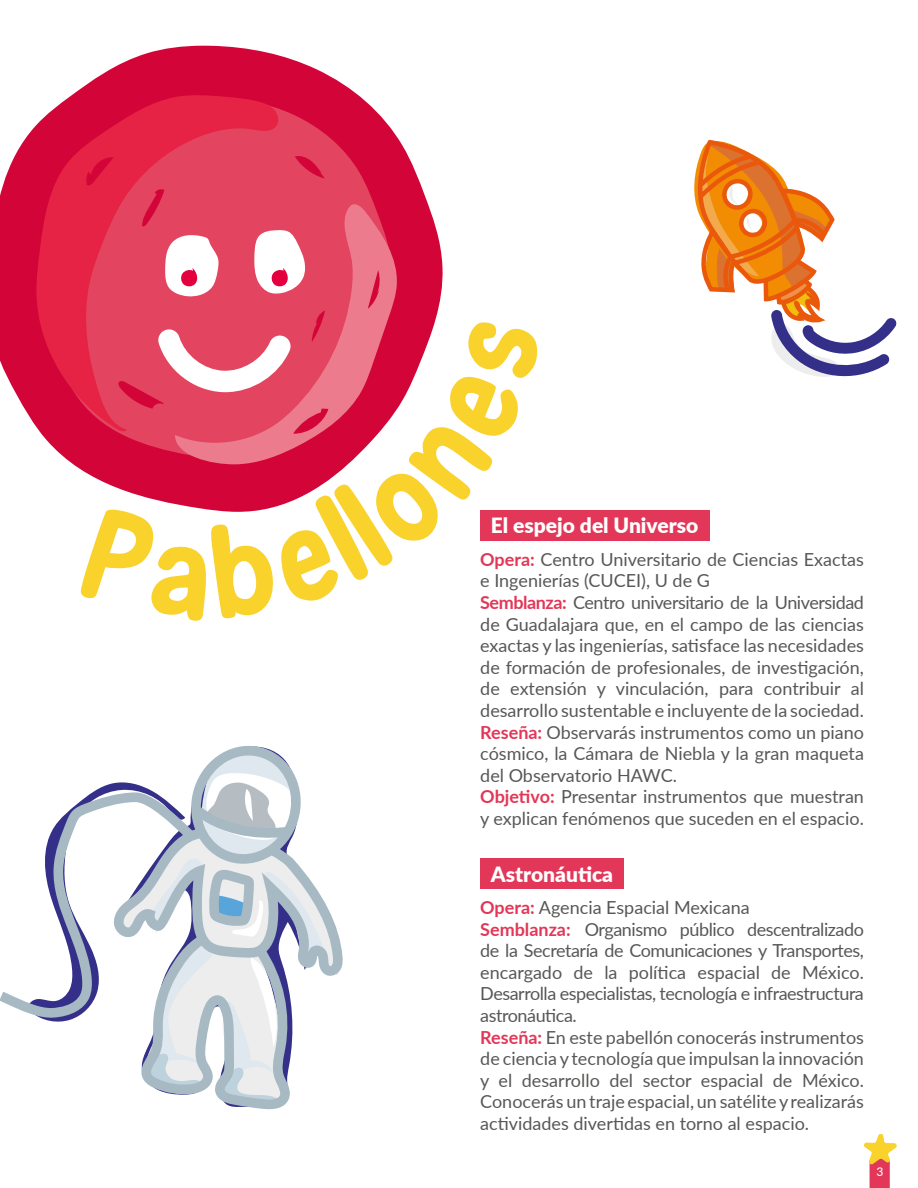
<style>
.page{position:relative;width:918px;height:1188px;background:#fff}
.page>*{position:absolute;margin:0;border:0;box-sizing:border-box;transform-origin:0 0}
.t1{font:900 21px "Lato";color:#fff}
.t2{font:18px/21.6px "Lato";color:#575756}
.t3{font:500 12px "Lato";color:#fff}
.s1{font-weight:700;color:#e23758}
</style>
<div class="page">
<svg style="left:0;top:46px;width:408px;height:422px;fill:#d30438"></svg>
<svg style="left:37px;top:96px;width:356px;height:366px;background:#dc345b"></svg>
<svg style="left:36px;top:94px;width:244px;height:339px;background:#df1f46"></svg>
<svg style="left:864px;top:1134px;width:33px;height:54px"></svg>
<svg style="left:0;top:992px;width:27px;height:21px"></svg>
<svg style="left:27px;top:745px;width:316px;height:365px"></svg>
<svg style="left:694px;top:140px;width:203px;height:237px"></svg>
<div style="left:480px;top:510px;width:229px;height:31px;background:#e23758"></div>
<div style="left:480px;top:858px;width:143px;height:31px;background:#e23758"></div>
<svg style="left:78px;top:155px;width:365px;height:357px"></svg>
<p class="t1" style="left:491px;top:510px;width:209px">El espejo del Universo</p>
<p class="t2" style="left:480px;top:548px;width:385px"><span class="s1">Opera:</span> Centro Universitario de Ciencias Exactas e Ingenierías (CUCEI), U de G<br><span class="s1">Semblanza:</span> Centro universitario de la Universidad de Guadalajara que, en el campo de las ciencias exactas y las ingenierías, satisface las necesidades de formación de profesionales, de investigación, de extensión y vinculación, para contribuir al desarrollo sustentable e incluyente de la sociedad.<br><span class="s1">Reseña:</span> Observarás instrumentos como un piano cósmico, la Cámara de Niebla y la gran maqueta del Observatorio HAWC.<br><span class="s1">Objetivo:</span> Presentar instrumentos que muestran y explican fenómenos que suceden en el espacio.</p>
<p class="t1" style="left:491px;top:858px;width:184px">Mosaico de Ciencia</p>
<p class="t2" style="left:480px;top:896px;width:385px"><span class="s1">Opera:</span> Agencia Espacial Mexicana<br><span class="s1">Semblanza:</span> Organismo público descentralizado de la Secretaría de Comunicaciones y Transportes, encargado de la política espacial de México.<br>Desarrolla especialistas, tecnología e infraestructura astronáutica.<br><span class="s1">Reseña:</span> En este pabellón conocerás instrumentos de ciencia y tecnología que impulsan la innovación y el desarrollo del sector espacial de México.<br>Conocerás un traje espacial, un satélite y realizarás actividades divertidas en torno al espacio.</p>
<p class="t1" style="left:491px;top:858px;width:124px">Astronáutica</p>
<p class="t3" style="left:876px;top:1163px;width:8px">3</p>
</div>
